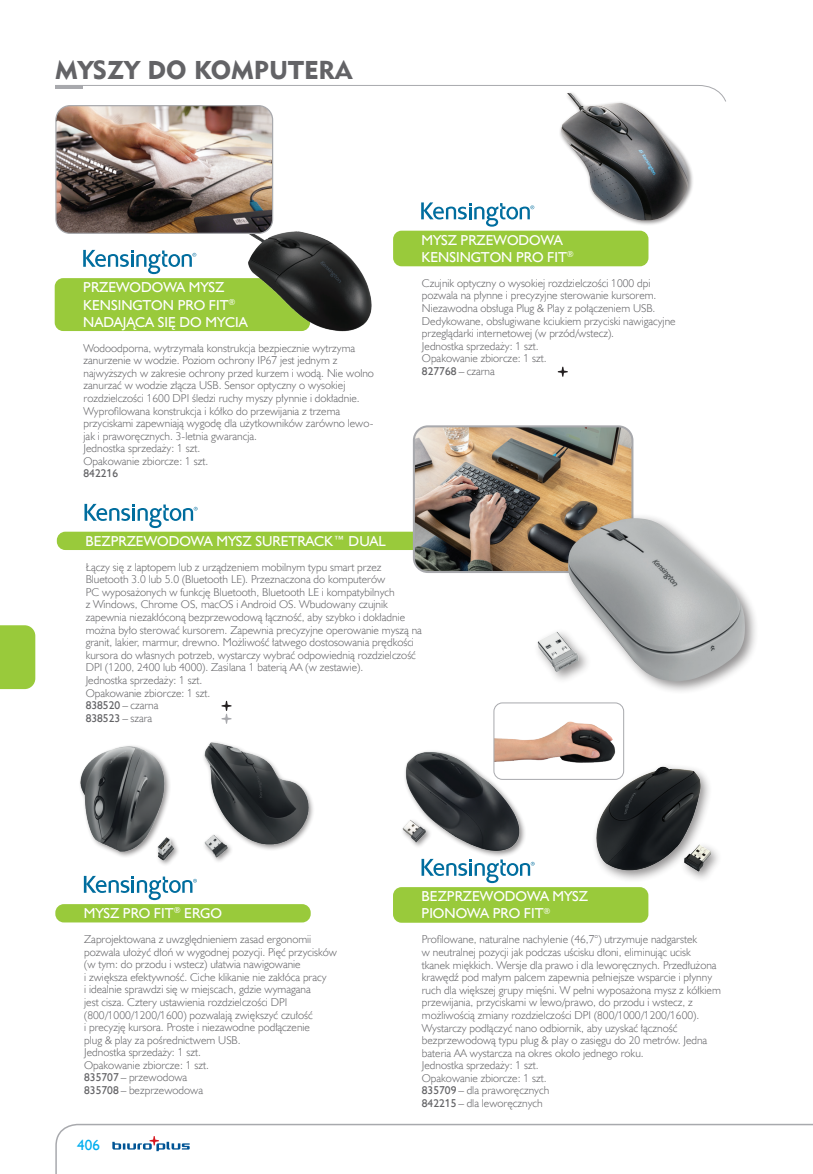
<style>
.page{position:relative;width:813px;height:1174px;background:#fff}
.page>*{position:absolute;margin:0;border:0;box-sizing:border-box;transform-origin:0 0}
.SPIS_TRŚCI_OK{font:25.65px "Geometric 415 Blk EU";color:#636366}
.t1{font:15px "Humanst 521 EU";color:#00aeef}
.Nazwa_modułu_A{font:14.4px/17.2px "Humanst 521 EU";color:#fff}
.Nazwa_modułu_C{font:14.4px "Humanst 521 EU";color:#fff}
.Nazwa_modułu_B{font:14.4px "Humanst 521 EU";color:#fff}
.opis_produktów{font:11.4px/12.6px "Humanst 521 Lt EU";color:#636366}
.opis_produktów-2{font:11.4px "Humanst 521 EU";color:#636366}
.s1{font-family:"Humanst 521 EU"}
.s2{font-family:"Humanst 521 Lt EU"}
</style>
<div class="page">
<svg style="left:55px;top:1123px;width:757px;height:51px"></svg>
<svg style="left:55px;top:85px;width:671px;height:17px"></svg>
<hr style="left:55px;top:86px;width:28px;height:3px;background:#a8a9ad">
<svg style="left:112px;top:1136px;width:77px;height:15px"></svg>
<div style="left:0;top:625px;width:35px;height:64px;background:#99ca3b"></div>
<div style="left:57px;top:531px;width:402px;height:19px;background:#99ca3b;border-radius:9px"></div>
<svg style="left:221px;top:701px;width:10px;height:22px"></svg>
<svg style="left:84px;top:504px;width:113px;height:24px"></svg>
<img style="left:415px;top:428px;width:217px;height:142px">
<div style="left:412px;top:425px;width:221px;height:148px;border:2px solid #a8a9ad;border-radius:14px"></div>
<div style="left:532px;top:513px;width:226px;height:182px;background:#231f20;opacity:.5"></div>
<img style="left:537px;top:518px;width:207px;height:163px">
<div style="left:55px;top:904px;width:255px;height:18px;background:#99ca3b;border-radius:9px"></div>
<svg style="left:84px;top:876px;width:113px;height:24px"></svg>
<img style="left:204px;top:742px;width:108px;height:116px">
<div style="left:78px;top:744px;width:102px;height:123px;background:#231f20;opacity:.5"></div>
<img style="left:78px;top:745px;width:102px;height:116px">
<div style="left:393px;top:231px;width:255px;height:35px;background:#99ca3b;border-radius:9px"></div>
<svg style="left:557px;top:367px;width:10px;height:10px"></svg>
<svg style="left:421px;top:202px;width:113px;height:25px"></svg>
<div style="left:558px;top:91px;width:136px;height:135px;background:#231f20;opacity:.5"></div>
<img style="left:560px;top:93px;width:128px;height:129px">
<div style="left:393px;top:887px;width:255px;height:35px;background:#99ca3b;border-radius:9px"></div>
<svg style="left:421px;top:861px;width:113px;height:22px"></svg>
<img style="left:495px;top:703px;width:128px;height:60px">
<div style="left:493px;top:702px;width:130px;height:77px;border:1px solid #a8a9ad;border-radius:9px"></div>
<img style="left:402px;top:734px;width:126px;height:135px">
<img style="left:581px;top:744px;width:137px;height:144px">
<div style="left:55px;top:278px;width:255px;height:53px;background:#99ca3b;border-radius:9px"></div>
<svg style="left:83px;top:250px;width:105px;height:24px"></svg>
<img style="left:188px;top:159px;width:216px;height:173px">
<img style="left:57px;top:106px;width:215px;height:127px">
<div style="left:55px;top:105px;width:218px;height:129px;border:1px solid #a8a9ad;border-radius:14px"></div>
<p class="SPIS_TRŚCI_OK" style="left:55px;top:54px;width:298px">MYSZY DO KOMPUTERA</p>
<p class="Nazwa_modułu_A" style="left:83px;top:279px;width:142px">PRZEWODOWA MYSZ</p>
<p class="Nazwa_modułu_B" style="left:83px;top:296px;width:154px">KENSINGTON PRO FIT<sup>®</sup></p>
<p class="Nazwa_modułu_C" style="left:83px;top:313px;width:166px">NADAJĄCA SIĘ DO MYCIA</p>
<p class="opis_produktów" style="left:83px;top:341px;width:292px">Wodoodporna, wytrzymała konstrukcja bezpiecznie wytrzyma zanurzenie w wodzie. Poziom ochrony IP67 jest jednym z najwyższych w zakresie ochrony przed kurzem i wodą. Nie wolno zanurzać w wodzie złącza USB. Sensor optyczny o wysokiej rozdzielczości 1600 DPI śledzi ruchy myszy płynnie i dokładnie.<br>Wyprofilowana konstrukcja i kółko do przewijania z trzema przyciskami zapewniają wygodę dla użytkowników zarówno lewo&shy;jak i praworęcznych. 3-letnia gwarancja.</p>
<p class="opis_produktów" style="left:83px;top:442px;width:118px">Jednostka sprzedaży: 1 szt.</p>
<p class="opis_produktów" style="left:83px;top:454px;width:126px">Opakowanie zbiorcze: 1 szt.</p>
<p class="opis_produktów-2" style="left:83px;top:466px;width:36px">842216</p>
<p class="Nazwa_modułu_A" style="left:421px;top:231px;width:142px">MYSZ PRZEWODOWA</p>
<p class="Nazwa_modułu_A" style="left:421px;top:248px;width:154px">KENSINGTON PRO FIT<sup>®</sup></p>
<p class="opis_produktów" style="left:422px;top:276px;width:255px">Czujnik optyczny o wysokiej rozdzielczości 1000 dpi pozwala na płynne i precyzyjne sterowanie kursorem.<br>Niezawodna obsługa Plug &amp; Play z połączeniem USB.<br>Dedykowane, obsługiwane kciukiem przyciski nawigacyjne przeglądarki internetowej (w przód/wstecz).</p>
<p class="opis_produktów" style="left:422px;top:339px;width:118px">Jednostka sprzedaży: 1 szt.</p>
<p class="opis_produktów" style="left:422px;top:352px;width:126px">Opakowanie zbiorcze: 1 szt.</p>
<p class="opis_produktów" style="left:422px;top:364px;width:74px"><span class="s1">827768</span> – czarna</p>
<p class="Nazwa_modułu_A" style="left:85px;top:532px;width:302px">BEZPRZEWODOWA MYSZ SURETRACK™ DUAL</p>
<p class="opis_produktów" style="left:86px;top:560px;width:337px">Łączy się z laptopem lub z urządzeniem mobilnym typu smart przez Bluetooth 3.0 lub 5.0 (Bluetooth LE). Przeznaczona do komputerów<br>PC wyposażonych w funkcję Bluetooth, Bluetooth LE i kompatybilnych<br>z Windows, Chrome OS, macOS i Android OS. Wbudowany czujnik zapewnia niezakłóconą bezprzewodową łączność, aby szybko i dokładnie można było sterować kursorem. Zapewnia precyzyjne operowanie myszą na granit, lakier, marmur, drewno. Możliwość łatwego dostosowania prędkości kursora do własnych potrzeb, wystarczy wybrać odpowiednią rozdzielczość DPI (1200, 2400 lub 4000). Zasilana 1 baterią AA (w zestawie).</p>
<p class="opis_produktów" style="left:86px;top:673px;width:118px">Jednostka sprzedaży: 1 szt.</p>
<p class="opis_produktów" style="left:86px;top:686px;width:126px">Opakowanie zbiorcze: 1 szt.</p>
<p class="opis_produktów" style="left:86px;top:698px;width:74px"><span class="s1">838520</span> – czarna</p>
<p class="opis_produktów-2" style="left:86px;top:710px;width:68px">838523 <span class="s2">– szara</span></p>
<p class="Nazwa_modułu_A" style="left:84px;top:904px;width:140px">MYSZ PRO FIT<sup>®</sup> ERGO</p>
<p class="opis_produktów" style="left:84px;top:932px;width:254px">Zaprojektowana z uwzględnieniem zasad ergonomii pozwala ułożyć dłoń w wygodnej pozycji. Pięć przycisków (w tym: do przodu i wstecz) ułatwia nawigowanie<br>i zwiększa efektywność. Ciche klikanie nie zakłóca pracy<br>i idealnie sprawdzi się w miejscach, gdzie wymagana<br>jest cisza. Cztery ustawienia rozdzielczości DPI (800/1000/1200/1600) pozwalają zwiększyć czułość<br>i precyzję kursora. Proste i niezawodne podłączenie<br>plug &amp; play za pośrednictwem USB.</p>
<p class="opis_produktów" style="left:84px;top:1046px;width:118px">Jednostka sprzedaży: 1 szt.</p>
<p class="opis_produktów" style="left:84px;top:1058px;width:126px">Opakowanie zbiorcze: 1 szt.</p>
<p class="opis_produktów" style="left:84px;top:1070px;width:104px"><span class="s1">835707</span> – przewodowa</p>
<p class="opis_produktów" style="left:84px;top:1083px;width:120px"><span class="s1">835708</span> – bezprzewodowa</p>
<h2 class="t1" style="left:77px;top:1135px;width:24px">406</h2>
<p class="Nazwa_modułu_A" style="left:421px;top:887px;width:168px">BEZPRZEWODOWA MYSZ<br>PIONOWA PRO FIT<sup>®</sup></p>
<p class="opis_produktów" style="left:421px;top:933px;width:300px">Profilowane, naturalne nachylenie (46,7°) utrzymuje nadgarstek<br>w neutralnej pozycji jak podczas uścisku dłoni, eliminując ucisk tkanek miękkich. Wersje dla prawo i dla leworęcznych. Przedłużona krawędź pod małym palcem zapewnia pełniejsze wsparcie i płynny ruch dla większej grupy mięśni. W pełni wyposażona mysz z kółkiem przewijania, przyciskami w lewo/prawo, do przodu i wstecz, z możliwością zmiany rozdzielczości DPI (800/1000/1200/1600).<br>Wystarczy podłączyć nano odbiornik, aby uzyskać łączność bezprzewodową typu plug &amp; play o zasięgu do 20 metrów. Jedna bateria AA wystarcza na okres około jednego roku.</p>
<p class="opis_produktów" style="left:421px;top:1059px;width:118px">Jednostka sprzedaży: 1 szt.</p>
<p class="opis_produktów" style="left:421px;top:1071px;width:126px">Opakowanie zbiorcze: 1 szt.</p>
<p class="opis_produktów" style="left:421px;top:1083px;width:129px"><span class="s1">835709</span> – dla praworęcznych</p>
<p class="opis_produktów" style="left:421px;top:1096px;width:122px"><span class="s1">842215</span> – dla leworęcznych</p>
</div>
